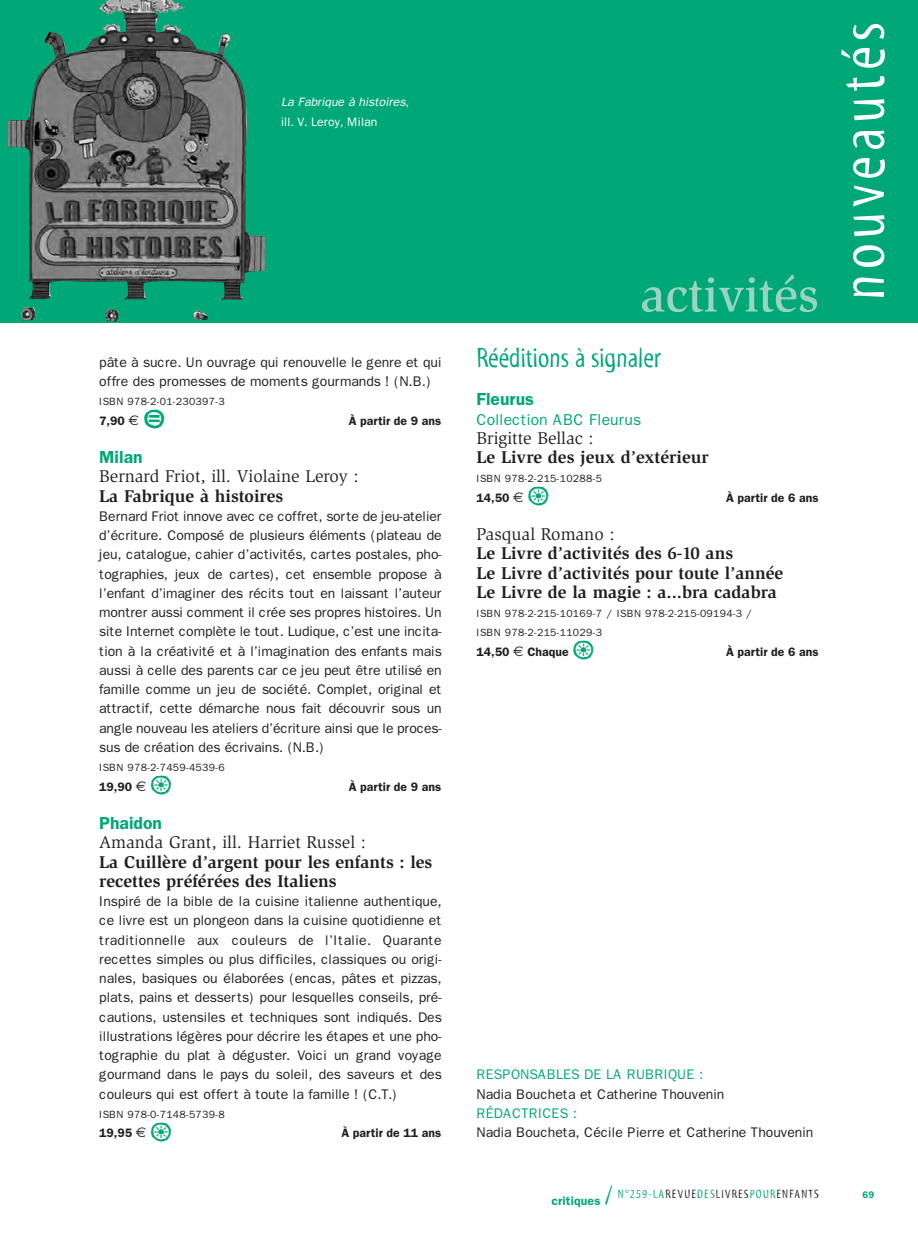
<style>
.page{position:relative;width:918px;height:1241px;background:#fff}
.page>*{position:absolute;margin:0;border:0;box-sizing:border-box;transform-origin:0 0}
.t1{font:63px "Myriad Tilt";letter-spacing:.08em;color:#fff}
.t2{font:35px "Ale Signs White LL";color:#00a777}
.t3{font:28px "Myriad Tilt";letter-spacing:-.005em;color:#00a777}
.t4{font:700 17.5px/19.2px "Slimbach";color:#231f20}
.t5{font:17.5px "Slimbach";color:#231f20}
.t6{font:600 17.5px "Franklin Gothic";color:#00a777}
.t7{font:15.75px "Franklin Gothic";color:#00a777}
.t8{font:14px/19.2px "Franklin Gothic";letter-spacing:-.005em;color:#231f20;text-align:justify}
.t9{font:14px "Franklin Gothic";color:#00a777}
.t10{font:600 12.25px "Franklin Gothic";color:#231f20}
.t11{font:12.25px "Myriad Tilt";letter-spacing:.1em;color:#231f20}
.t12{font:italic 12.25px/19.2px "Franklin Gothic";letter-spacing:-.005em;color:#fff}
.t13{font:10.5px/19.2px "Franklin Gothic";letter-spacing:.03em;color:#231f20}
.t14{font:600 9.62px "Franklin Gothic";color:#00a777}
.s1{font-style:normal}
.s2{font-family:"Euro Sans";font-weight:400;font-size:14px}
.s3{font-family:"Franklin Gothic";font-weight:600;color:#00a777}
.s4{font-size:26.25px;color:#00a777}
.s5{color:#00a777}
</style>
<div class="page">
<div style="left:0;top:0;width:918px;height:322px;background:#00a777"></div>
<svg style="left:642px;top:274px;width:175px;height:38px"></svg>
<img style="left:9px;top:0;width:256px;height:321px">
<p class="t12" style="left:281px;top:93px;width:129px">La Fabrique à histoires<span class="s1">, ill. V. Leroy, Milan</span></p>
<p class="t8" style="left:99px;top:352px;width:344px">pâte à sucre. Un ouvrage qui renouvelle le genre et qui offre des promesses de moments gourmands ! (N.B.)</p>
<p class="t13" style="left:99px;top:392px;width:127px">ISBN 978-2-01-230397-3</p>
<p class="t10" style="left:99px;top:413px;width:41px">7,90 <span class="s2">€</span></p>
<h2 class="t2" style="left:143px;top:396px;width:24px">a</h2>
<p class="t10" style="left:349px;top:413px;width:94px">À partir de 9 ans</p>
<p class="t6" style="left:99px;top:446px;width:45px">Milan</p>
<p class="t5" style="left:99px;top:469px;width:261px">Bernard Friot, ill. Violaine Leroy :</p>
<p class="t4" style="left:99px;top:487px;width:185px">La Fabrique à histoires</p>
<p class="t8" style="left:99px;top:506px;width:344px">Bernard Friot innove avec ce coffret, sorte de jeu-atelier d’écriture. Composé de plusieurs éléments (plateau de jeu, catalogue, cahier d’activités, cartes postales, pho&shy;tographies, jeux de cartes), cet ensemble propose à l’enfant d’imaginer des récits tout en laissant l’auteur montrer aussi comment il crée ses propres histoires. Un site Internet complète le tout. Ludique, c’est une incita&shy;tion à la créativité et à l’imagination des enfants mais aussi à celle des parents car ce jeu peut être utilisé en famille comme un jeu de société. Complet, original et attractif, cette démarche nous fait découvrir sous un angle nouveau les ateliers d’écriture ainsi que le proces&shy;sus de création des écrivains. (N.B.)</p>
<p class="t13" style="left:99px;top:757px;width:127px">ISBN 978-2-7459-4539-6</p>
<p class="t10" style="left:99px;top:779px;width:49px">19,90 <span class="s2">€</span></p>
<h2 class="t2" style="left:150px;top:762px;width:24px">o</h2>
<p class="t10" style="left:349px;top:779px;width:94px">À partir de 9 ans</p>
<p class="t6" style="left:99px;top:812px;width:64px">Phaidon</p>
<p class="t5" style="left:99px;top:835px;width:268px">Amanda Grant, ill. Harriet Russel :</p>
<p class="t4" style="left:99px;top:853px;width:335px">La Cuillère d’argent pour les enfants : les recettes préférées des Italiens</p>
<p class="t8" style="left:99px;top:891px;width:344px">Inspiré de la bible de la cuisine italienne authentique, ce livre est un plongeon dans la cuisine quotidienne et traditionnelle aux couleurs de l’Italie. Quarante recettes simples ou plus difficiles, classiques ou origi&shy;nales, basiques ou élaborées (encas, pâtes et pizzas, plats, pains et desserts) pour lesquelles conseils, pré&shy;cautions, ustensiles et techniques sont indiqués. Des illustrations légères pour décrire les étapes et une pho&shy;tographie du plat à déguster. Voici un grand voyage gourmand dans le pays du soleil, des saveurs et des couleurs qui est offert à toute la famille ! (C.T.)</p>
<p class="t13" style="left:99px;top:1104px;width:127px">ISBN 978-0-7148-5739-8</p>
<p class="t10" style="left:99px;top:1125px;width:49px">19,95 <span class="s2">€</span></p>
<h2 class="t2" style="left:150px;top:1109px;width:24px">o</h2>
<p class="t10" style="left:341px;top:1125px;width:101px">À partir de 11 ans</p>
<h3 class="t3" style="left:476px;top:347px;width:186px">Rééditions à signaler</h3>
<p class="t6" style="left:476px;top:389px;width:59px">Fleurus</p>
<p class="t7" style="left:476px;top:410px;width:166px">Collection ABC Fleurus</p>
<p class="t5" style="left:476px;top:431px;width:119px">Brigitte Bellac :</p>
<p class="t4" style="left:476px;top:449px;width:234px">Le Livre des jeux d’extérieur</p>
<p class="t13" style="left:476px;top:469px;width:127px">ISBN 978-2-215-10288-5</p>
<p class="t10" style="left:476px;top:490px;width:49px">14,50 <span class="s2">€</span></p>
<h2 class="t2" style="left:527px;top:473px;width:24px">o</h2>
<p class="t10" style="left:726px;top:490px;width:94px">À partir de 6 ans</p>
<p class="t5" style="left:476px;top:527px;width:140px">Pasqual Romano :</p>
<p class="t4" style="left:476px;top:545px;width:308px">Le Livre d’activités des 6-10 ans<br>Le Livre d’activités pour toute l’année<br>Le Livre de la magie : a...bra cadabra</p>
<p class="t13" style="left:476px;top:603px;width:277px">ISBN 978-2-215-10169-7 / ISBN 978-2-215-09194-3 /<br>ISBN 978-2-215-11029-3</p>
<p class="t10" style="left:476px;top:644px;width:94px">14,50 <span class="s2">€</span> Chaque</p>
<h2 class="t2" style="left:572px;top:627px;width:24px">o</h2>
<p class="t10" style="left:726px;top:644px;width:94px">À partir de 6 ans</p>
<h1 class="t1" style="left:840px;top:300px;width:280px;rotate:-90deg">nouveautés</h1>
<p class="t9" style="left:476px;top:1066px;width:228px">RESPONSABLES DE LA RUBRIQUE :</p>
<p class="t8" style="left:476px;top:1084px;width:249px">Nadia Boucheta et Catherine Thouvenin</p>
<p class="t9" style="left:476px;top:1104px;width:102px">RÉDACTRICES :</p>
<p class="t8" style="left:476px;top:1122px;width:338px">Nadia Boucheta, Cécile Pierre et Catherine Thouvenin</p>
<p class="t11" style="left:551px;top:1189px;width:269px"><span class="s3">critiques</span> <span class="s4">/</span> <span class="s5">N°259-LA</span>REVUE<span class="s5">DES</span>LIVRES<span class="s5">POUR</span>ENFANTS</p>
<p class="t14" style="left:862px;top:1188px;width:13px">69</p>
</div>
